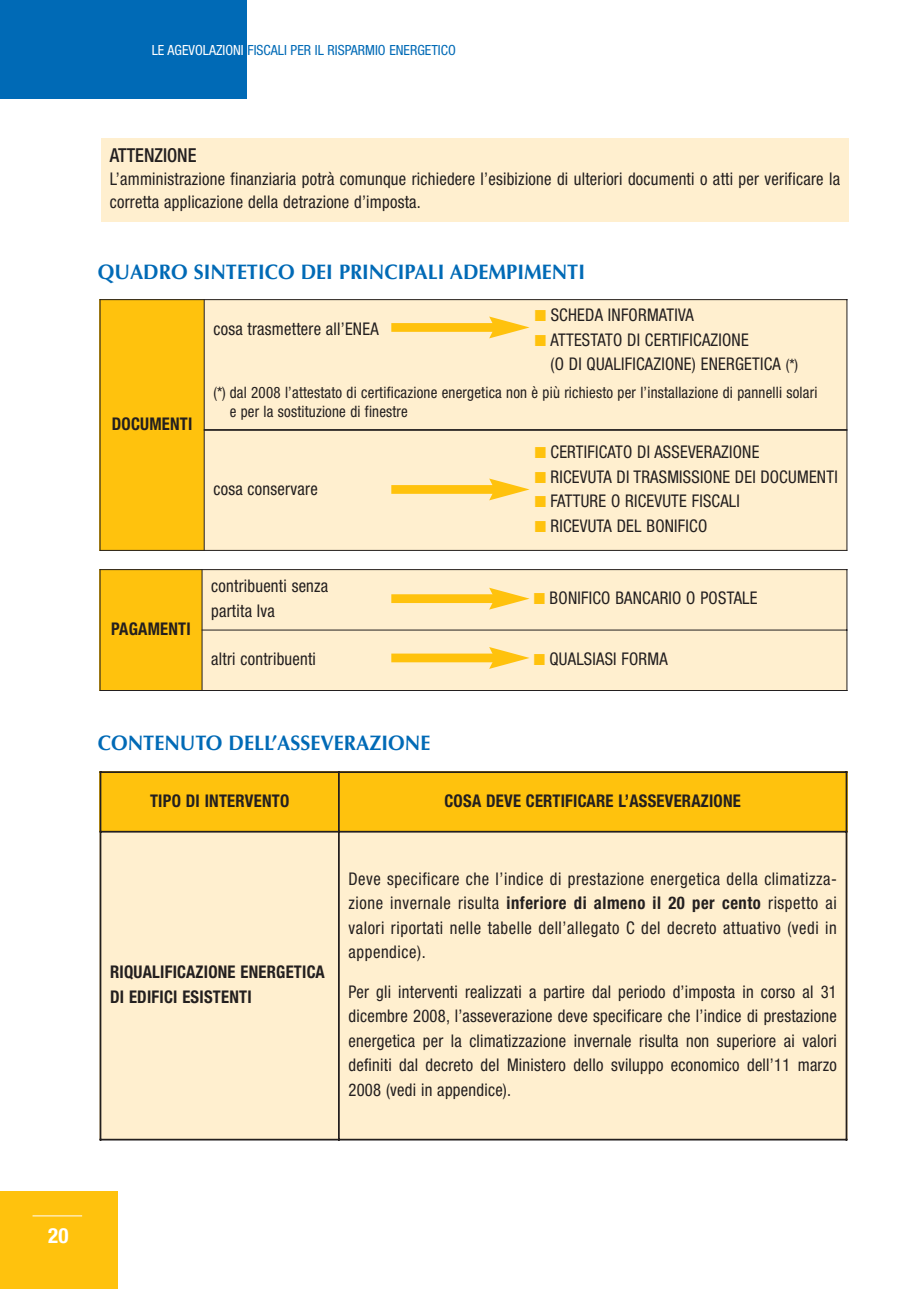
<style>
.page{position:relative;width:915px;height:1289px;background:#fff}
.page>*{position:absolute;margin:0;border:0;box-sizing:border-box;transform-origin:0 0}
.t1{font:700 21px "Optima";color:#006ab6;scale:.95 1}
.t2{font:700 condensed 21px "Helvetica Neue";color:#fff}
.t3{font:500 condensed 19.25px "Helvetica Neue";color:#231f1f;scale:.95 1}
.t4{font:condensed 17.5px/24.5px "Helvetica Neue";letter-spacing:.015em;color:#231f1f;scale:.95 1}
.t5{font:700 condensed 17.5px/24.5px "Helvetica Neue";letter-spacing:.015em;color:#231f1f;scale:.95 1}
.t6{font:condensed 15.75px/19.2px "Helvetica Neue";letter-spacing:.015em;color:#231f1f;scale:.95 1}
.t7{font:condensed 14px "Helvetica Neue";color:#006ab6}
.s1{color:#fff}
.s2{color:#ffc20d}
.s3{font-size:15.75px}
.s4{font-weight:700}
</style>
<div class="page">
<div style="left:100px;top:771px;width:239px;height:60px;background:#ffc20d"></div>
<div style="left:339px;top:771px;width:508px;height:60px;background:#ffc20d"></div>
<div style="left:100px;top:831px;width:239px;height:308px;background:#ffefcf"></div>
<div style="left:339px;top:831px;width:508px;height:308px;background:#ffefcf"></div>
<hr style="left:100px;top:771px;width:1px;height:369px;background:#231f1f">
<hr style="left:338px;top:771px;width:2px;height:369px;background:#231f1f">
<hr style="left:845px;top:771px;width:2px;height:369px;background:#231f1f">
<hr style="left:100px;top:771px;width:747px;height:1px;background:#231f1f">
<hr style="left:100px;top:830px;width:747px;height:2px;background:#231f1f">
<hr style="left:100px;top:1138px;width:747px;height:2px;background:#231f1f">
<div style="left:100px;top:569px;width:102px;height:121px;background:#ffc20d"></div>
<div style="left:202px;top:569px;width:322px;height:61px;background:#ffefcf"></div>
<div style="left:524px;top:569px;width:323px;height:61px;background:#ffefcf"></div>
<div style="left:202px;top:630px;width:322px;height:60px;background:#ffefcf"></div>
<div style="left:524px;top:630px;width:323px;height:60px;background:#ffefcf"></div>
<hr style="left:100px;top:569px;width:1px;height:121px;background:#231f1f">
<hr style="left:202px;top:569px;width:1px;height:121px;background:#231f1f">
<hr style="left:846px;top:569px;width:1px;height:121px;background:#231f1f">
<hr style="left:100px;top:569px;width:747px;height:1px;background:#231f1f">
<hr style="left:202px;top:629px;width:645px;height:1px;background:#231f1f">
<hr style="left:100px;top:690px;width:747px;height:1px;background:#231f1f">
<div style="left:100px;top:299px;width:104px;height:251px;background:#ffc20d"></div>
<div style="left:204px;top:299px;width:321px;height:83px;background:#ffefcf"></div>
<div style="left:525px;top:299px;width:322px;height:83px;background:#ffefcf"></div>
<div style="left:204px;top:382px;width:643px;height:48px;background:#ffefcf"></div>
<div style="left:204px;top:430px;width:321px;height:120px;background:#ffefcf"></div>
<div style="left:525px;top:430px;width:322px;height:120px;background:#ffefcf"></div>
<hr style="left:100px;top:299px;width:1px;height:251px;background:#231f1f">
<hr style="left:204px;top:299px;width:1px;height:251px;background:#231f1f">
<hr style="left:846px;top:299px;width:1px;height:251px;background:#231f1f">
<hr style="left:100px;top:299px;width:747px;height:1px;background:#231f1f">
<hr style="left:204px;top:429px;width:643px;height:2px;background:#231f1f">
<hr style="left:100px;top:550px;width:747px;height:1px;background:#231f1f">
<div style="left:101px;top:138px;width:748px;height:83px;background:#ffefcf"></div>
<div style="left:0;top:1190px;width:118px;height:98px;background:#ffc20d"></div>
<hr style="left:33px;top:1215px;width:49px;height:1px;background:#fff">
<div style="left:0;top:0;width:247px;height:98px;background:#006ab6"></div>
<div style="left:391px;top:323px;width:106px;height:9px;background:#ffc20d"></div>
<svg style="left:489px;top:316px;width:41px;height:22px"></svg>
<div style="left:391px;top:485px;width:106px;height:8px;background:#ffc20d"></div>
<svg style="left:489px;top:478px;width:41px;height:22px"></svg>
<div style="left:391px;top:653px;width:106px;height:9px;background:#ffc20d"></div>
<svg style="left:489px;top:647px;width:41px;height:21px"></svg>
<div style="left:391px;top:594px;width:106px;height:9px;background:#ffc20d"></div>
<svg style="left:489px;top:587px;width:41px;height:22px"></svg>
<p class="t7" style="left:152px;top:45px;width:305px"><span class="s1">LE AGEVOLAZIONI</span> FISCALI PER IL RISPARMIO ENERGETICO</p>
<p class="t3" style="left:110px;top:149px;width:93px">ATTENZIONE</p>
<p class="t4" style="left:110px;top:169px;width:770px;line-height:22.8px">L’amministrazione finanziaria potrà comunque richiedere l’esibizione di ulteriori documenti o atti per verificare la corretta applicazione della detrazione d’imposta.</p>
<p class="t1" style="left:98px;top:263px;width:514px">QUADRO SINTETICO DEI PRINCIPALI ADEMPIMENTI</p>
<p class="t5" style="left:112px;top:412px;width:86px">DOCUMENTI</p>
<p class="t5" style="left:111px;top:617px;width:85px">PAGAMENTI</p>
<p class="t4" style="left:535px;top:304px;width:169px"><span class="s2">■</span> SCHEDA INFORMATIVA</p>
<p class="t4" style="left:550px;top:329px;width:262px;text-indent:-16px"><span class="s2">■</span> ATTESTATO DI CERTIFICAZIONE<br>(O DI QUALIFICAZIONE) ENERGETICA <span class="s3">(*)</span></p>
<p class="t6" style="left:230px;top:384px;width:620px;text-indent:-16px">(*) dal 2008 l’attestato di certificazione energetica non è più richiesto per l’installazione di pannelli solari e per la sostituzione di finestre</p>
<p class="t4" style="left:213px;top:318px;width:175px">cosa trasmettere all’ENEA</p>
<p class="t4" style="left:213px;top:478px;width:111px">cosa conservare</p>
<p class="t4" style="left:535px;top:441px;width:238px"><span class="s2">■</span> CERTIFICATO DI ASSEVERAZIONE</p>
<p class="t4" style="left:535px;top:465px;width:320px"><span class="s2">■</span> RICEVUTA DI TRASMISSIONE DEI DOCUMENTI</p>
<p class="t4" style="left:535px;top:490px;width:217px"><span class="s2">■</span> FATTURE O RICEVUTE FISCALI</p>
<p class="t4" style="left:535px;top:514px;width:183px"><span class="s2">■</span> RICEVUTA DEL BONIFICO</p>
<p class="t4" style="left:211px;top:575px;width:125px">contribuenti senza partita Iva</p>
<p class="t4" style="left:534px;top:587px;width:237px"><span class="s2">■</span> BONIFICO BANCARIO O POSTALE</p>
<p class="t4" style="left:211px;top:648px;width:112px">altri contribuenti</p>
<p class="t4" style="left:534px;top:647px;width:143px"><span class="s2">■</span> QUALSIASI FORMA</p>
<p class="t1" style="left:98px;top:734px;width:351px">CONTENUTO DELL’ASSEVERAZIONE</p>
<p class="t5" style="left:150px;top:789px;width:148px">TIPO DI INTERVENTO</p>
<p class="t5" style="left:444px;top:789px;width:313px">COSA DEVE CERTIFICARE L’ASSEVERAZIONE</p>
<p class="t5" style="left:110px;top:961px;width:227px">RIQUALIFICAZIONE ENERGETICA<br>DI EDIFICI ESISTENTI</p>
<p class="t4" style="left:348px;top:867px;width:515px;text-align:justify">Deve specificare che l’indice di prestazione energetica della climatizza&shy;zione invernale risulta <span class="s4">inferiore di almeno il 20 per cento</span> rispetto ai valori riportati nelle tabelle dell’allegato C del decreto attuativo (vedi in appendice).</p>
<p class="t4" style="left:348px;top:980px;width:515px;text-align:justify">Per gli interventi realizzati a partire dal periodo d’imposta in corso al 31 dicembre 2008, l’asseverazione deve specificare che l’indice di prestazione energetica per la climatizzazione invernale risulta non superiore ai valori definiti dal decreto del Ministero dello sviluppo economico dell’11 marzo 2008 (vedi in appendice).</p>
<p class="t2" style="left:48px;top:1227px;width:22px">20</p>
</div>
